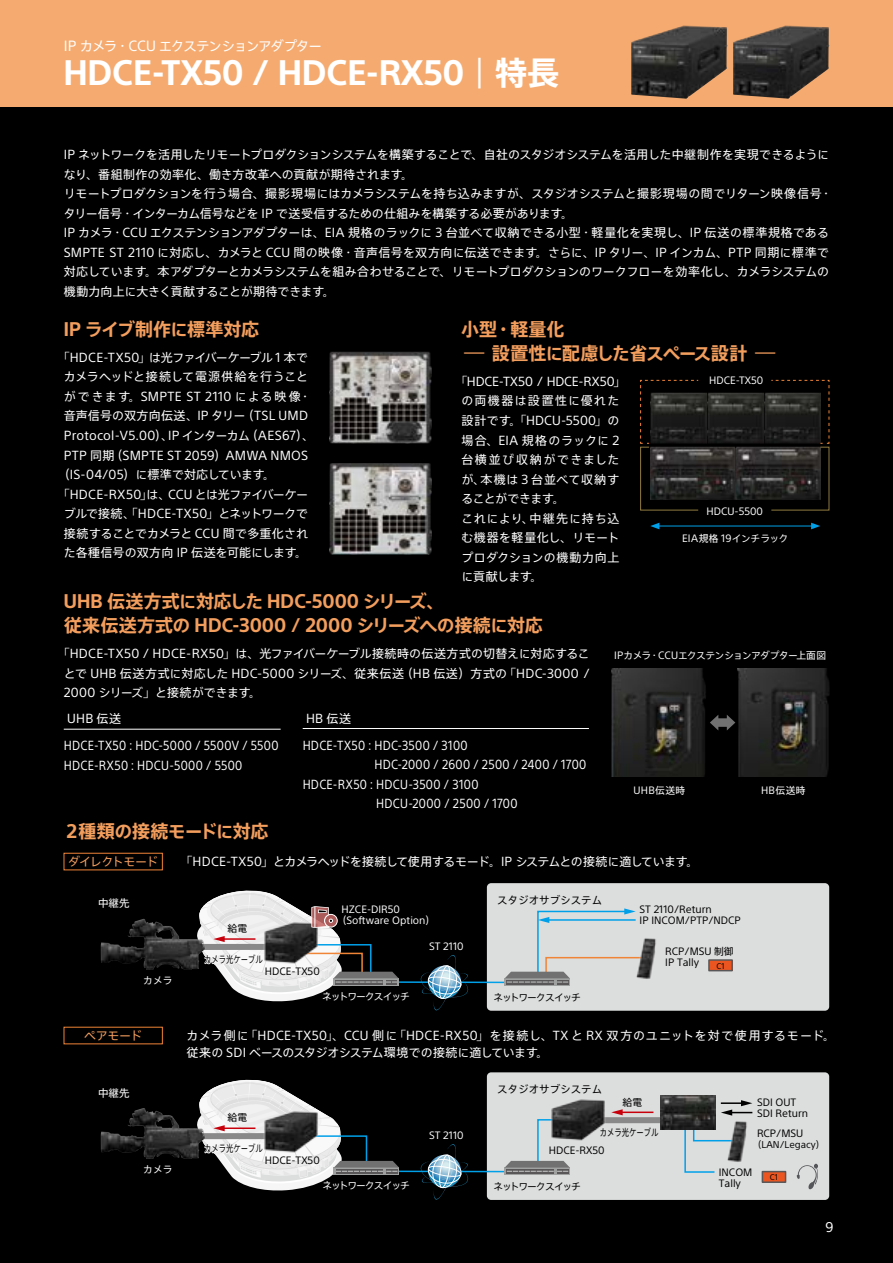
<style>
.page{position:relative;width:893px;height:1263px;background:#000}
.page>*{position:absolute;margin:0;border:0;box-sizing:border-box;transform-origin:0 0}
.t1{font:700 32.25px "SST Jp Pro";letter-spacing:-.02em;color:#fff}
.t2{font:700 18px/24px "SST Jp Pro";letter-spacing:-.025em;color:#f39e5d}
.t3{font:700 18px/24px "SST Jp Pro";letter-spacing:-.05em;color:#f39e5d}
.t4{font:700 18px "SST Jp Pro";letter-spacing:-.045em;color:#f39e5d}
.t5{font:13.8px "SST";color:#fff}
.t6{font:13.5px "SST Jp Pro";letter-spacing:-.08em;color:#fff}
.t7{font:12px/19.5px "SST Jp Pro";letter-spacing:.015em;color:#fff}
.t8{font:12px/19.5px "SST Jp Pro";letter-spacing:.015em;color:#fff;scale:.9 1}
.t9{font:12px "SST Jp Pro";letter-spacing:-.045em;color:#fff}
.t10{font:12px "SST Jp Pro";letter-spacing:-.01em;color:#fff}
.t11{font:12px "SST Jp Pro";letter-spacing:.06em;color:#fff}
.t12{font:12px "SST Jp Pro";letter-spacing:.035em;color:#fff}
.t13{font:12px "SST Jp Pro";letter-spacing:-.035em;color:#f39e5d}
.t14{font:10.5px "SST Jp Pro";color:#000}
.t15{font:10.5px "SST Jp Pro";color:#fff}
.t16{font:9.75px/11.6px "SST Jp Pro";color:#000}
.t17{font:9.75px/11.6px "SST Jp Pro";color:#fff}
.t18{font:9.75px "SST Jp Pro";letter-spacing:-.055em;color:#fff}
.t19{font:9.75px "SST Jp Pro";color:#000;scale:.75 1}
.t20{font:9.75px "SST Jp Pro";letter-spacing:-.11em;color:#fff}
.t21{font:9.75px "SST Jp Pro";letter-spacing:-.11em;color:#000}
.t22{font:9px "SST Jp Pro";color:#000}
.t23{font:7.5px "SST Jp Pro";color:#000}
.s1{font-weight:400;font-size:30.6px}
.s2{font-weight:400}
.s3{color:#f39e5d}
</style>
<div class="page">
<div style="left:0;top:0;width:893px;height:106px;background:#f5ab70"></div>
<hr style="left:64px;top:729px;width:217px;height:1px;background:#fff">
<hr style="left:303px;top:728px;width:286px;height:1px;background:#fff">
<div style="left:487px;top:883px;width:342px;height:128px;background:#dcdddd;border-radius:4px"></div>
<hr style="left:367px;top:981px;width:142px;height:2px;background:#00a0e9">
<svg style="left:181px;top:944px;width:15px;height:6px"></svg>
<svg style="left:505px;top:908px;width:131px;height:78px"></svg>
<img style="left:124px;top:919px;width:21px;height:29px">
<svg style="left:419px;top:955px;width:50px;height:56px"></svg>
<div style="left:709px;top:960px;width:23px;height:11px;background:#ea5520"></div>
<div style="left:708px;top:959px;width:25px;height:12px;border:2px solid #595757"></div>
<svg style="left:196px;top:890px;width:203px;height:112px"></svg>
<img style="left:614px;top:934px;width:42px;height:47px">
<div style="left:487px;top:1072px;width:342px;height:128px;background:#dcdddd;border-radius:4px"></div>
<hr style="left:367px;top:1170px;width:142px;height:2px;background:#00a0e9">
<svg style="left:181px;top:1133px;width:15px;height:6px"></svg>
<div style="left:564px;top:1117px;width:106px;height:6px;background:#898989"></div>
<hr style="left:621px;top:1111px;width:32px;height:2px;background:#c7000b">
<svg style="left:721px;top:1100px;width:31px;height:15px"></svg>
<svg style="left:684px;top:1130px;width:31px;height:43px"></svg>
<div style="left:505px;top:1167px;width:65px;height:8px;background:#595757"></div>
<svg style="left:505px;top:1153px;width:65px;height:20px"></svg>
<svg style="left:196px;top:1079px;width:203px;height:112px"></svg>
<img style="left:124px;top:1108px;width:21px;height:29px">
<svg style="left:419px;top:1144px;width:50px;height:56px"></svg>
<svg style="left:797px;top:1164px;width:21px;height:26px"></svg>
<div style="left:762px;top:1171px;width:24px;height:11px;background:#ea5520"></div>
<div style="left:762px;top:1171px;width:24px;height:12px;border:2px solid #595757"></div>
<img style="left:661px;top:1095px;width:55px;height:35px">
<img style="left:247px;top:1096px;width:92px;height:70px">
<img style="left:537px;top:1099px;width:88px;height:54px">
<img style="left:706px;top:1118px;width:41px;height:46px">
<img style="left:631px;top:26px;width:96px;height:73px">
<img style="left:733px;top:26px;width:96px;height:73px">
<img style="left:329px;top:463px;width:103px;height:91px">
<img style="left:329px;top:352px;width:103px;height:91px">
<img style="left:737px;top:668px;width:93px;height:109px">
<img style="left:611px;top:668px;width:95px;height:109px">
<div style="left:708px;top:714px;width:35px;height:26px;background:#000;opacity:.75"></div>
<div style="left:716px;top:718px;width:13px;height:9px;background:#727171"></div>
<svg style="left:710px;top:715px;width:8px;height:15px"></svg>
<svg style="left:727px;top:715px;width:8px;height:15px"></svg>
<img style="left:706px;top:393px;width:63px;height:50px">
<img style="left:706px;top:447px;width:63px;height:52px">
<hr style="left:657px;top:526px;width:156px;height:1px;background:#00a0e9">
<svg style="left:650px;top:523px;width:9px;height:6px"></svg>
<svg style="left:811px;top:523px;width:9px;height:6px"></svg>
<div style="left:637px;top:379px;width:69px;height:75px;background:#000;opacity:.75"></div>
<div style="left:637px;top:446px;width:69px;height:74px;background:#000;opacity:.75"></div>
<svg style="left:640px;top:380px;width:59px;height:131px"></svg>
<svg style="left:771px;top:380px;width:59px;height:131px"></svg>
<p class="t6" style="left:64px;top:36px;width:260px">IP カメラ・CCU エクステンションアダプター</p>
<h1 class="t1" style="left:63px;top:48px;width:497px">HDCE-TX50 / HDCE-RX50 <span class="s1">|</span> 特長</h1>
<p class="t7" style="left:64px;top:145px;width:770px">IP ネットワークを活用したリモートプロダクションシステムを構築することで、自社のスタジオシステムを活用した中継制作を実現できるようになり、番組制作の効率化、働き方改革への貢献が期待されます。<br>リモートプロダクションを行う場合、撮影現場にはカメラシステムを持ち込みますが、スタジオシステムと撮影現場の間でリターン映像信号・タリー信号・インターカム信号などを IP で送受信するための仕組みを構築する必要があります。<br>IP カメラ・CCU エクステンションアダプターは、EIA 規格のラックに 3 台並べて収納できる小型・軽量化を実現し、IP 伝送の標準規格であるSMPTE ST 2110 に対応し、カメラと CCU 間の映像・音声信号を双方向に伝送できます。さらに、IP タリー、IP インカム、PTP 同期に標準で対応しています。本アダプターとカメラシステムを組み合わせることで、リモートプロダクションのワークフローを効率化し、カメラシステムの機動力向上に大きく貢献することが期待できます。</p>
<h2 class="t2" style="left:63px;top:317px;width:197px">IP ライブ制作に標準対応</h2>
<p class="t7" style="left:58px;top:347px;width:252px">「HDCE-TX50」は光ファイバーケーブル 1 本で</p>
<p class="t12" style="left:64px;top:368px;width:246px">カメラヘッドと接続して電源供給を行うこと</p>
<p class="t11" style="left:64px;top:388px;width:249px">ができます。SMPTE ST 2110 による映像・</p>
<p class="t7" style="left:64px;top:406px;width:246px">音声信号の双方向伝送、IP タリー（TSL UMD</p>
<p class="t7" style="left:64px;top:425px;width:252px">Protocol-V5.00）、IP インターカム（AES67）、</p>
<p class="t7" style="left:64px;top:445px;width:246px">PTP 同期（SMPTE ST 2059）AMWA NMOS</p>
<p class="t7" style="left:58px;top:464px;width:219px">（IS-04/05）に標準で対応しています。</p>
<p class="t7" style="left:58px;top:484px;width:252px">「HDCE-RX50」は、CCU とは光ファイバーケー</p>
<p class="t10" style="left:64px;top:505px;width:246px">ブルで接続、「HDCE-TX50」とネットワークで</p>
<p class="t7" style="left:64px;top:523px;width:246px">接続することでカメラと CCU 間で多重化され</p>
<p class="t7" style="left:64px;top:542px;width:245px">た各種信号の双方向 IP 伝送を可能にします。</p>
<h2 class="t3" style="left:461px;top:317px;width:319px">小型・軽量化<br><span class="s2">−</span> 設置性に配慮した省スペース設計 <span class="s2">−</span></h2>
<p class="t7" style="left:461px;top:371px;width:165px;text-indent:-6px">「HDCE-TX50 / HDCE-RX50」の両機器は設置性に優れた設計です。「HDCU-5500」の場合、EIA 規格のラックに 2台横並び収納ができましたが、本機は 3 台並べて収納することができます。<br>これにより、中継先に持ち込む機器を軽量化し、リモートプロダクションの機動力向上に貢献します。</p>
<p class="t17" style="left:709px;top:375px;width:56px">HDCE-TX50</p>
<p class="t17" style="left:706px;top:505px;width:58px">HDCU-5500</p>
<p class="t17" style="left:682px;top:532px;width:108px">EIA規格 19インチラック</p>
<h2 class="t2" style="left:64px;top:589px;width:481px">UHB 伝送方式に対応した HDC-5000 シリーズ、<br>従来伝送方式の HDC-3000 / 2000 シリーズへの接続に対応</h2>
<p class="t7" style="left:64px;top:644px;width:527px;text-align:justify;text-indent:-6px">「HDCE-TX50 / HDCE-RX50」は、光ファイバーケーブル接続時の伝送方式の切替えに対応することで UHB 伝送方式に対応した HDC-5000 シリーズ、従来伝送（HB 伝送）方式の「HDC-3000 / 2000 シリーズ」と接続ができます。</p>
<p class="t7" style="left:67px;top:708px;width:55px">UHB 伝送</p>
<p class="t8" style="left:64px;top:735px;width:240px">HDCE-TX50：HDC-5000 / 5500V / 5500<br>HDCE-RX50：HDCU-5000 / 5500</p>
<p class="t7" style="left:306px;top:708px;width:46px">HB 伝送</p>
<p class="t8" style="left:303px;top:735px;width:185px">HDCE-TX50：HDC-3500 / 3100</p>
<p class="t8" style="left:374px;top:754px;width:237px">HDC-2000 / 2600 / 2500 / 2400 / 1700</p>
<p class="t8" style="left:303px;top:774px;width:197px">HDCE-RX50：HDCU-3500 / 3100</p>
<p class="t8" style="left:376px;top:793px;width:171px">HDCU-2000 / 2500 / 1700　</p>
<p class="t18" style="left:614px;top:648px;width:213px">IPカメラ・CCUエクステンションアダプター上面図</p>
<p class="t17" style="left:633px;top:784px;width:53px">UHB伝送時</p>
<p class="t17" style="left:761px;top:784px;width:46px">HB伝送時</p>
<h2 class="t4" style="left:63px;top:817px;width:207px">２種類の接続モードに対応</h2>
<p class="t9" style="left:68px;top:853px;width:632px"><span class="s3">ダイレクトモード</span>　　「HDCE-TX50」とカメラヘッドを接続して使用するモード。IP システムとの接続に適しています。</p>
<p class="t15" style="left:98px;top:896px;width:33px">中継先</p>
<p class="t17" style="left:143px;top:974px;width:31px">カメラ</p>
<p class="t14" style="left:497px;top:892px;width:106px">スタジオサブシステム</p>
<p class="t16" style="left:640px;top:903px;width:103px">ST 2110/Return<br>IP INCOM/PTP/NDCP</p>
<p class="t16" style="left:665px;top:945px;width:70px">RCP/MSU 制御</p>
<p class="t17" style="left:337px;top:903px;width:100px;text-indent:5px">HZCE-DIR50（Software Option）</p>
<p class="t16" style="left:228px;top:922px;width:21px">給電</p>
<p class="t17" style="left:429px;top:940px;width:36px">ST 2110</p>
<p class="t19" style="left:204px;top:952px;width:79px">カメラ光ケーブル</p>
<p class="t16" style="left:665px;top:956px;width:35px">IP Tally</p>
<p class="t16" style="left:265px;top:965px;width:56px">HDCE-TX50</p>
<p class="t21" style="left:493px;top:990px;width:89px">ネットワークスイッチ</p>
<p class="t23" style="left:716px;top:960px;width:10px">C1</p>
<p class="t20" style="left:322px;top:989px;width:89px">ネットワークスイッチ</p>
<p class="t13" style="left:84px;top:1027px;width:59px">ペアモード</p>
<p class="t7" style="left:187px;top:1026px;width:650px;line-height:17px;text-indent:-24px">　　カメラ側に「HDCE-TX50」、CCU 側に「HDCE-RX50」を接続し、TX と RX 双方のユニットを対で使用するモード。従来の SDI ベースのスタジオシステム環境での接続に適しています。</p>
<p class="t15" style="left:98px;top:1085px;width:33px">中継先</p>
<p class="t17" style="left:143px;top:1163px;width:31px">カメラ</p>
<p class="t16" style="left:228px;top:1111px;width:21px">給電</p>
<p class="t19" style="left:204px;top:1141px;width:79px">カメラ光ケーブル</p>
<p class="t16" style="left:265px;top:1154px;width:56px">HDCE-TX50</p>
<p class="t20" style="left:322px;top:1178px;width:89px">ネットワークスイッチ</p>
<p class="t17" style="left:429px;top:1129px;width:36px">ST 2110</p>
<p class="t14" style="left:497px;top:1082px;width:106px">スタジオサブシステム</p>
<p class="t16" style="left:623px;top:1096px;width:21px">給電</p>
<p class="t19" style="left:600px;top:1125px;width:79px">カメラ光ケーブル</p>
<p class="t16" style="left:549px;top:1144px;width:57px">HDCE-RX50</p>
<p class="t21" style="left:493px;top:1179px;width:89px">ネットワークスイッチ</p>
<p class="t16" style="left:757px;top:1096px;width:52px">SDI OUT<br>SDI Return</p>
<p class="t16" style="left:757px;top:1127px;width:48px">RCP/MSU</p>
<p class="t22" style="left:753px;top:1138px;width:74px">（LAN/Legacy）</p>
<p class="t16" style="left:719px;top:1166px;width:35px">INCOM<br>Tally</p>
<p class="t23" style="left:770px;top:1172px;width:10px">C1</p>
<p class="t5" style="left:825px;top:1219px;width:10px">9</p>
</div>
